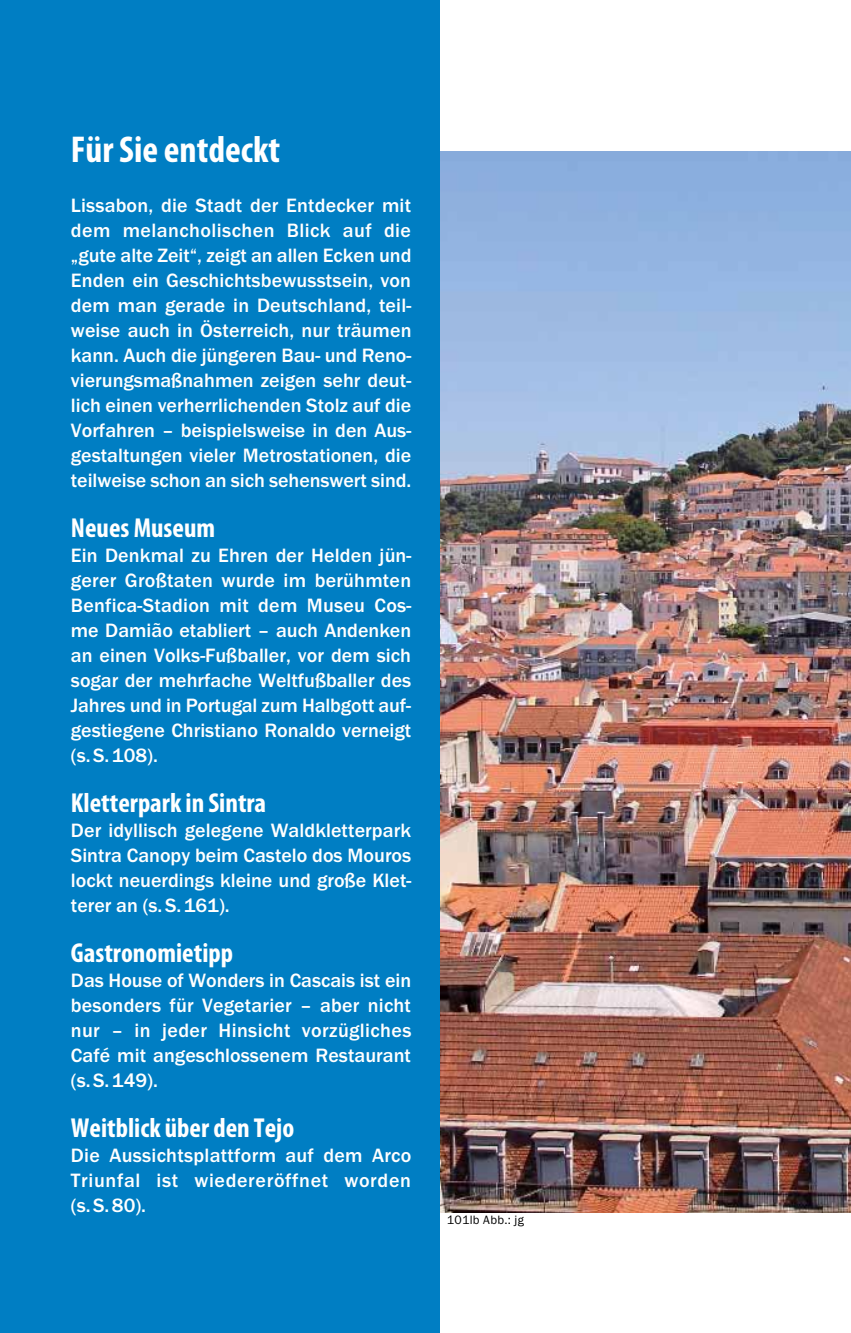
<style>
.page{position:relative;width:851px;height:1333px;background:#fff}
.page>*{position:absolute;margin:0;border:0;box-sizing:border-box;transform-origin:0 0}
.t1{font:700 condensed 37.5px "Myriad Pro";color:#fff}
.t2{font:700 condensed 27.5px "Myriad Pro";color:#fff}
.t3{font:500 20px/25px "Franklin Gothic URW";color:#fff;text-align:justify}
.t4{font:12.5px "Franklin Gothic URW Boo";letter-spacing:.025em;color:#000}
</style>
<div class="page">
<img style="left:439px;top:152px;width:411px;height:1060px">
<div style="left:0;top:0;width:439px;height:1332px;background:#007ec3"></div>
<h1 class="t1" style="left:71px;top:126px;width:211px">Für Sie entdeckt</h1>
<p class="t3" style="left:71px;top:193px;width:342px">Lissabon, die Stadt der Entdecker mit dem melancholischen Blick auf die „gute alte Zeit“, zeigt an allen Ecken und Enden ein Geschichtsbewusstsein, von dem man gerade in Deutschland, teil&shy;weise auch in Österreich, nur träumen kann. Auch die jüngeren Bau- und Reno&shy;vierungsmaßnahmen zeigen sehr deut&shy;lich einen verherrlichenden Stolz auf die Vorfahren – beispielsweise in den Aus&shy;gestaltungen vieler Metrostationen, die teilweise schon an sich sehenswert sind.</p>
<h2 class="t2" style="left:71px;top:510px;width:146px">Neues Museum</h2>
<p class="t3" style="left:71px;top:543px;width:342px">Ein Denkmal zu Ehren der Helden jün&shy;gerer Großtaten wurde im berühmten Benfica-Stadion mit dem Museu Cos&shy;me Damião etabliert – auch Andenken an einen Volks-Fußballer, vor dem sich sogar der mehrfache Weltfußballer des Jahres und in Portugal zum Halbgott auf&shy;gestiegene Christiano Ronaldo verneigt (s.S.108).</p>
<h2 class="t2" style="left:71px;top:785px;width:197px">Kletterpark in Sintra</h2>
<p class="t3" style="left:71px;top:818px;width:342px">Der idyllisch gelegene Waldkletterpark Sintra Canopy beim Castelo dos Mouros lockt neuerdings kleine und große Klet&shy;terer an (s.S.161).</p>
<h2 class="t2" style="left:71px;top:935px;width:164px">Gastronomietipp</h2>
<p class="t3" style="left:71px;top:968px;width:342px">Das House of Wonders in Cascais ist ein besonders für Vegetarier – aber nicht nur – in jeder Hinsicht vorzügliches Café mit angeschlossenem Restaurant (s.S.149).</p>
<h2 class="t2" style="left:71px;top:1110px;width:225px">Weitblick über den Tejo</h2>
<p class="t3" style="left:71px;top:1143px;width:342px">Die Aussichtsplattform auf dem Arco Triunfal ist wiedereröffnet worden (s.S.80).</p>
<p class="t4" style="left:446px;top:1212px;width:79px">101lb Abb.: jg</p>
</div>
